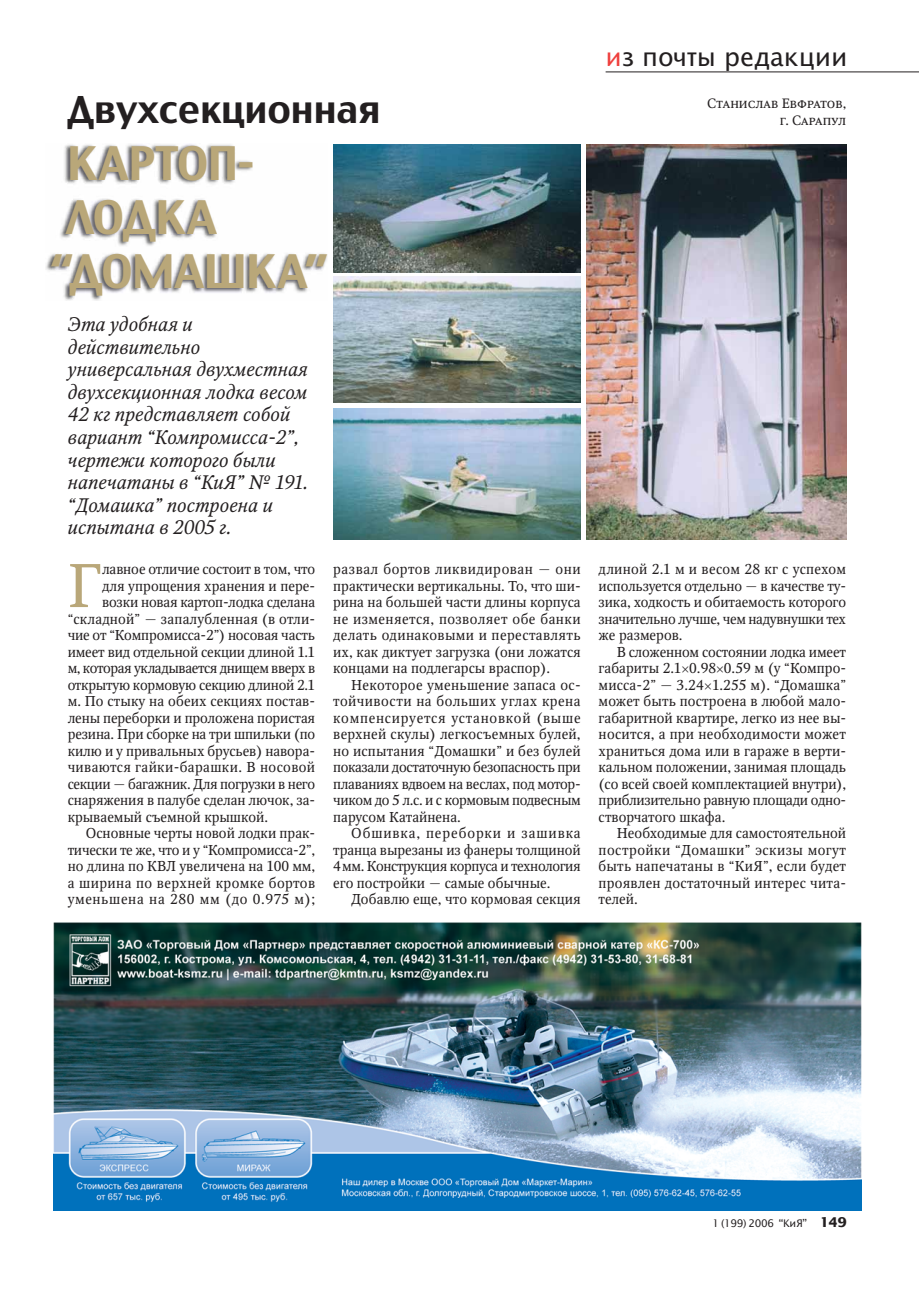
<style>
.page{position:relative;width:919px;height:1289px;background:#fff}
.page>*{position:absolute;margin:0;border:0;box-sizing:border-box;transform-origin:0 0}
.t1{font:61.35px "Octava C";color:#b9a779}
.t2{font:45px "Rostislav";letter-spacing:-.01em;color:#b9a779}
.t3{font:36px "Rostislav";color:#231f20}
.t4{font:25.5px "Office Type Sans";color:#231f20}
.t5{font:italic 19.5px/22.5px "Octava C";color:#231f20}
.t6{font:14.25px/16.5px "Octava C";letter-spacing:-.005em;color:#231f20;text-align:justify}
.t7{font:14.25px "Octava C";letter-spacing:-.03em;color:#231f20}
.t8{font:14.25px "Octava C";letter-spacing:-.025em;color:#231f20}
.t9{font:14.25px "Octava C";letter-spacing:.02em;color:#231f20}
.t10{font:14.25px "Octava C";letter-spacing:.025em;color:#231f20}
.t11{font:14.25px "Octava C";letter-spacing:.045em;color:#231f20}
.t12{font:13.5px "Octava SCC";color:#231f20}
.t13{font:10.5px "Office Type Sans";letter-spacing:-.03em;color:#231f20}
.s1{color:#ef403d}
.s2{font-weight:700;font-size:13.5px}
</style>
<div class="page">
<img style="left:333px;top:277px;width:247px;height:125px">
<img style="left:333px;top:145px;width:247px;height:127px">
<img style="left:333px;top:409px;width:247px;height:130px">
<img style="left:586px;top:145px;width:260px;height:394px">
<img style="left:46px;top:144px;width:281px;height:157px">
<img style="left:53px;top:922px;width:808px;height:288px">
<hr style="left:605px;top:72px;width:313px;height:1px;background:#231f20">
<h3 class="t3" style="left:68px;top:98px;width:314px">Двухсекционная</h3>
<h2 class="t2" style="left:67px;top:148px;width:188px">КАРТОП-</h2>
<h2 class="t2" style="left:66px;top:202px;width:152px">ЛОДКА</h2>
<h2 class="t2" style="left:50px;top:256px;width:280px">“ДОМАШКА”</h2>
<h3 class="t5" style="left:68px;top:315px;width:241px">Эта удобная и действительно универсальная двухместная двухсекционная лодка весом<br>42 кг представляет собой вариант “Компромисса-2”, чертежи которого были напечатаны в “КиЯ” № 191. “Домашка” построена и испытана в 2005 г.</h3>
<h1 class="t1" style="left:68px;top:563px;width:36px">Г</h1>
<p class="t6" style="left:102px;top:562px;width:214px">лавное отличие состоит в том, что</p>
<p class="t6" style="left:102px;top:579px;width:214px">для упрощения хранения и пере-</p>
<p class="t6" style="left:102px;top:595px;width:214px">возки новая картоп-лодка сделана</p>
<p class="t6" style="left:68px;top:612px;width:249px">“складной” — запалубленная (в отли-</p>
<p class="t6" style="left:68px;top:628px;width:249px">чие от “Компромисса-2”) носовая часть</p>
<p class="t6" style="left:68px;top:645px;width:249px">имеет вид отдельной секции длиной 1.1</p>
<p class="t7" style="left:68px;top:663px;width:249px">м, которая укладывается днищем вверх в</p>
<p class="t6" style="left:68px;top:678px;width:249px">открытую кормовую секцию длиной 2.1</p>
<p class="t6" style="left:68px;top:694px;width:249px">м. По стыку на обеих секциях постав-</p>
<p class="t6" style="left:68px;top:711px;width:249px">лены переборки и проложена пористая</p>
<p class="t6" style="left:68px;top:727px;width:249px">резина. При сборке на три шпильки (по</p>
<p class="t6" style="left:68px;top:744px;width:249px">килю и у привальных брусьев) навора-</p>
<p class="t9" style="left:68px;top:762px;width:249px">чиваются гайки-барашки. В носовой</p>
<p class="t8" style="left:68px;top:778px;width:249px">секции — багажник. Для погрузки в него</p>
<p class="t6" style="left:68px;top:793px;width:249px">снаряжения в палубе сделан лючок, за-</p>
<p class="t6" style="left:68px;top:810px;width:202px">крываемый съемной крышкой.</p>
<p class="t6" style="left:86px;top:826px;width:231px">Основные черты новой лодки прак-</p>
<p class="t6" style="left:68px;top:843px;width:249px">тически те же, что и у “Компромисса-2”,</p>
<p class="t6" style="left:68px;top:859px;width:249px">но длина по КВЛ увеличена на 100 мм,</p>
<p class="t10" style="left:68px;top:877px;width:249px">а ширина по верхней кромке бортов</p>
<p class="t11" style="left:68px;top:894px;width:249px">уменьшена на 280 мм (до 0.975 м);</p>
<p class="t6" style="left:333px;top:562px;width:249px">развал бортов ликвидирован — они практически вертикальны. То, что ши&shy;рина на большей части длины корпуса не изменяется, позволяет обе банки делать одинаковыми и переставлять их, как диктует загрузка (они ложатся концами на подлегарсы враспор).</p>
<p class="t6" style="left:333px;top:678px;width:249px;text-indent:18px">Некоторое уменьшение запаса ос&shy;тойчивости на больших углах крена компенсируется установкой (выше верхней скулы) легкосъемных булей, но испытания “Домашки” и без булей показали достаточную безопасность при плаваниях вдвоем на веслах, под мотор&shy;чиком до 5 л.с. и с кормовым подвесным парусом Катайнена.</p>
<p class="t6" style="left:333px;top:826px;width:249px;text-indent:18px">Обшивка, переборки и зашивка транца вырезаны из фанеры толщиной 4 мм. Конструкция корпуса и технология его постройки — самые обычные.</p>
<p class="t6" style="left:351px;top:892px;width:231px">Добавлю еще, что кормовая секция</p>
<h3 class="t4" style="left:605px;top:47px;width:243px"><span class="s1">и</span>з почты редакции</h3>
<p class="t12" style="left:707px;top:96px;width:140px">Станислав Евфратов,</p>
<p class="t12" style="left:779px;top:112px;width:68px">г. Сарапул</p>
<p class="t6" style="left:598px;top:562px;width:249px">длиной 2.1 м и весом 28 кг с успехом используется отдельно — в качестве ту&shy;зика, ходкость и обитаемость которого значительно лучше, чем надувнушки тех же размеров.</p>
<p class="t6" style="left:598px;top:645px;width:249px;text-indent:18px">В сложенном состоянии лодка имеет габариты 2.1 0.98 0.59 м (у “Компро&shy;мисса-2” — 3.24 1.255 м). “Домашка” может быть построена в любой мало&shy;габаритной квартире, легко из нее вы&shy;носится, а при необходимости может храниться дома или в гараже в верти&shy;кальном положении, занимая площадь (со всей своей комплектацией внутри), приблизительно равную площади одно&shy;створчатого шкафа.</p>
<p class="t6" style="left:598px;top:826px;width:249px;text-indent:18px">Необходимые для самостоятельной постройки “Домашки” эскизы могут быть напечатаны в “КиЯ”, если будет проявлен достаточный интерес чита&shy;телей.</p>
<p class="t13" style="left:712px;top:1219px;width:136px">1 (199) 2006 “КиЯ” <span class="s2">149</span></p>
</div>
